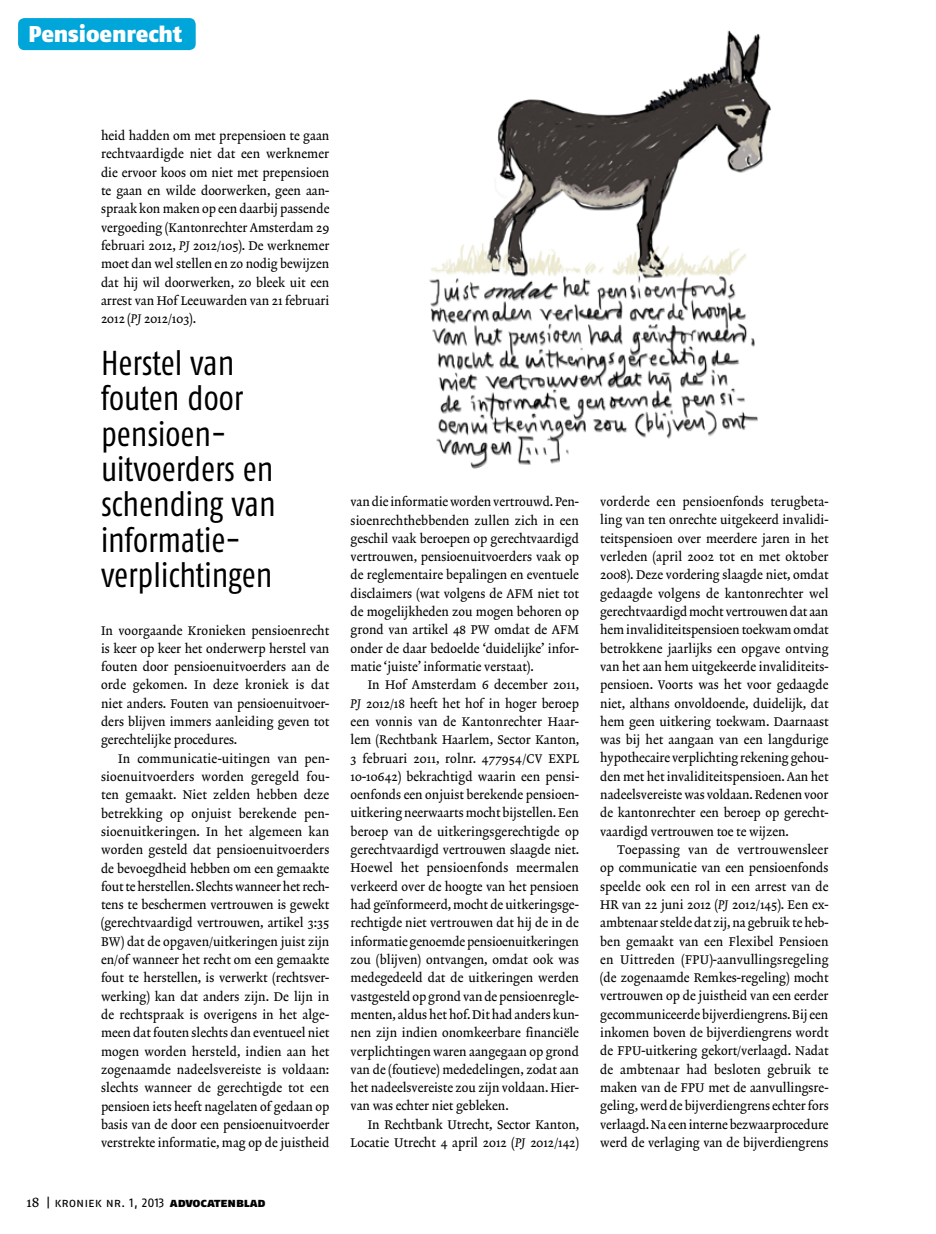
<style>
.page{position:relative;width:936px;height:1234px;background:#fff}
.page>*{position:absolute;margin:0;border:0;box-sizing:border-box;transform-origin:0 0}
.t1{font:34.5px/35.2px "Fago Co Regular Lf";color:#000;scale:.96 1}
.t2{font:22.8px "Fago No Black Lf";letter-spacing:-.005em;color:#fff}
.t3{font:12.75px/18.3px "Lexicon No 2 Roman A Txt";color:#000;text-align:justify;scale:.96 1}
.t4{font:12.75px "Fago No Regular Lf Caps";color:#000}
.s1{font-family:"Lexicon No 2 Italic A Txt"}
.s2{font-family:"Lexicon No 2 Roman A Txt";font-size:14.25px}
.s3{font-family:"Fago No Black Lf Caps"}
</style>
<div class="page">
<img style="left:429px;top:30px;width:342px;height:439px">
<div style="left:18px;top:18px;width:178px;height:32px;background:#00a5da;border-radius:6px"></div>
<h2 class="t2" style="left:28px;top:20px;width:155px">Pensioenrecht</h2>
<p class="t3" style="left:101px;top:127px;width:239px">heid hadden om met prepensioen te gaan rechtvaardigde niet dat een werknemer die ervoor koos om niet met prepensioen te gaan en wilde doorwerken, geen aan&shy;spraak kon maken op een daarbij passende vergoeding (Kantonrechter Amsterdam 29 februari 2012, <span class="s1">PJ</span> 2012/105). De werknemer moet dan wel stellen en zo nodig bewijzen dat hij wil doorwerken, zo bleek uit een arrest van Hof Leeuwarden van 21 februari 2012 (<span class="s1">PJ</span> 2012/103).</p>
<h1 class="t1" style="left:101px;top:345px;width:184px">Herstel van fouten door pensioen&shy;uitvoerders en schending van informatie&shy;verplichtingen</h1>
<p class="t3" style="left:101px;top:621px;width:239px">In voorgaande Kronieken pensioenrecht is keer op keer het onderwerp herstel van fouten door pensioenuitvoerders aan de orde gekomen. In deze kroniek is dat niet anders. Fouten van pensioenuitvoer&shy;ders blijven immers aanleiding geven tot gerechtelijke procedures.</p>
<p class="t3" style="left:101px;top:749px;width:239px;text-indent:17px">In communicatie-uitingen van pen&shy;sioenuitvoerders worden geregeld fou&shy;ten gemaakt. Niet zelden hebben deze betrekking op onjuist berekende pen&shy;sioenuitkeringen. In het algemeen kan worden gesteld dat pensioenuitvoerders de bevoegdheid hebben om een gemaakte fout te herstellen. Slechts wanneer het rech&shy;tens te beschermen vertrouwen is gewekt (gerechtvaardigd vertrouwen, artikel 3:35<br>BW) dat de opgaven/uitkeringen juist zijn en/of wanneer het recht om een gemaakte fout te herstellen, is verwerkt (rechtsver&shy;werking) kan dat anders zijn. De lijn in de rechtspraak is overigens in het alge&shy;meen dat fouten slechts dan eventueel niet mogen worden hersteld, indien aan het zogenaamde nadeelsvereiste is voldaan: slechts wanneer de gerechtigde tot een pensioen iets heeft nagelaten of gedaan op basis van de door een pensioenuitvoerder verstrekte informatie, mag op de juistheid</p>
<p class="t4" style="left:27px;top:1194px;width:241px"><span class="s2">18</span> | kroniek nr. 1, 2013 <span class="s3">advocatenblad</span></p>
<p class="t3" style="left:350px;top:493px;width:239px">van die informatie worden vertrouwd. Pen&shy;sioenrechthebbenden zullen zich in een geschil vaak beroepen op gerechtvaardigd vertrouwen, pensioenuitvoerders vaak op de reglementaire bepalingen en eventuele disclaimers (wat volgens de AFM niet tot de mogelijkheden zou mogen behoren op grond van artikel 48 PW omdat de AFM onder de daar bedoelde ‘duidelijke’ infor&shy;matie ‘juiste’ informatie verstaat).</p>
<p class="t3" style="left:350px;top:676px;width:240px;text-indent:17px">In Hof Amsterdam 6 december 2011, <span class="s1">PJ</span> 2012/18 heeft het hof in hoger beroep een vonnis van de Kantonrechter Haar&shy;lem (Rechtbank Haarlem, Sector Kanton, 3 februari 2011, rolnr. 477954/CV EXPL 10-10642) bekrachtigd waarin een pensi&shy;oenfonds een onjuist berekende pensioen&shy;uitkering neerwaarts mocht bijstellen. Een beroep van de uitkeringsgerechtigde op gerechtvaardigd vertrouwen slaagde niet.<br>Hoewel het pensioenfonds meermalen verkeerd over de hoogte van het pensioen had geïnformeerd, mocht de uitkeringsge&shy;rechtigde niet vertrouwen dat hij de in de informatie genoemde pensioenuitkeringen zou (blijven) ontvangen, omdat ook was medegedeeld dat de uitkeringen werden vastgesteld op grond van de pensioenregle&shy;menten, aldus het hof. Dit had anders kun&shy;nen zijn indien onomkeerbare financiële verplichtingen waren aangegaan op grond van de (foutieve) mededelingen, zodat aan het nadeelsvereiste zou zijn voldaan. Hier&shy;van was echter niet gebleken.</p>
<p class="t3" style="left:350px;top:1115px;width:239px;text-align:right">In Rechtbank Utrecht, Sector Kanton,<br>Locatie Utrecht 4 april 2012 (<span class="s1">PJ</span> 2012/142)</p>
<p class="t3" style="left:600px;top:493px;width:239px">vorderde een pensioenfonds terugbeta&shy;ling van ten onrechte uitgekeerd invalidi&shy;teitspensioen over meerdere jaren in het verleden (april 2002 tot en met oktober 2008). Deze vordering slaagde niet, omdat gedaagde volgens de kantonrechter wel gerechtvaardigd mocht vertrouwen dat aan hem invaliditeitspensioen toekwam omdat betrokkene jaarlijks een opgave ontving van het aan hem uitgekeerde invaliditeits&shy;pensioen. Voorts was het voor gedaagde niet, althans onvoldoende, duidelijk, dat hem geen uitkering toekwam. Daarnaast was bij het aangaan van een langdurige hypothecaire verplichting rekening gehou&shy;den met het invaliditeitspensioen. Aan het nadeelsvereiste was voldaan. Redenen voor de kantonrechter een beroep op gerecht&shy;vaardigd vertrouwen toe te wijzen.</p>
<p class="t3" style="left:600px;top:840px;width:239px;text-indent:17px">Toepassing van de vertrouwensleer op communicatie van een pensioenfonds speelde ook een rol in een arrest van de HR van 22 juni 2012 (<span class="s1">PJ</span> 2012/145). Een ex&shy;ambtenaar stelde dat zij, na gebruik te heb&shy;ben gemaakt van een Flexibel Pensioen en Uittreden (FPU)-aanvullingsregeling (de zogenaamde Remkes-regeling) mocht vertrouwen op de juistheid van een eerder gecommuniceerde bijverdiengrens. Bij een inkomen boven de bijverdiengrens wordt de FPU-uitkering gekort/verlaagd. Nadat de ambtenaar had besloten gebruik te maken van de FPU met de aanvullingsre&shy;geling, werd de bijverdiengrens echter fors verlaagd. Na een interne bezwaarprocedure werd de verlaging van de bijverdiengrens</p>
</div>
